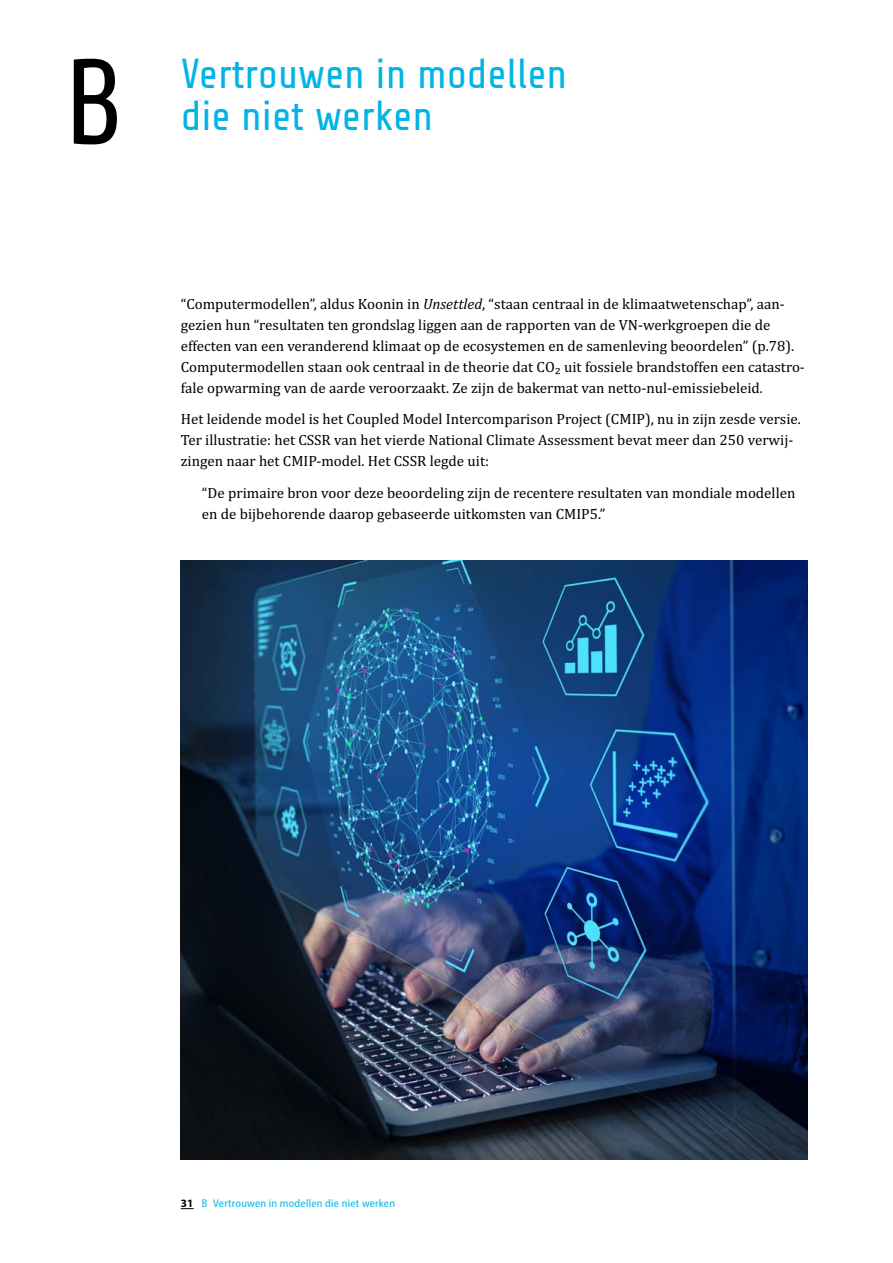
<style>
.page{position:relative;width:893px;height:1263px;background:#fff}
.page>*{position:absolute;margin:0;border:0;box-sizing:border-box;transform-origin:0 0}
.t1{font:120px "Share";color:#000}
.t2{font:42px "Share Tech";color:#00b5e5}
.t3{font:15px/21px "Cambria";color:#000}
.t4{font:semi-condensed 11.25px "Myriad Pro";letter-spacing:.02em;color:#00b5e5}
.s1{font-style:italic}
.s2{font-weight:700;font-stretch:normal;color:#000}
</style>
<div class="page">
<svg style="left:181px;top:1208px;width:13px;height:1px"></svg>
<img style="left:181px;top:561px;width:627px;height:598px">
<h1 class="t1" style="left:64px;top:41px;width:62px">B</h1>
<h2 class="t2" style="left:181px;top:52px;width:388px">Vertrouwen in modellen</h2>
<h2 class="t2" style="left:181px;top:94px;width:254px">die niet werken</h2>
<p class="t3" style="left:181px;top:293px;width:626px">“Computermodellen”, aldus Koonin in <span class="s1">Unsettled</span>, “staan centraal in de klimaatwetenschap”, aan&shy;gezien hun “resultaten ten grondslag liggen aan de rapporten van de VN-werkgroepen die de effecten van een veranderend klimaat op de ecosystemen en de samenleving beoordelen” (p.78).<br>Computermodellen staan ook centraal in de theorie dat CO2 uit fossiele brandstoffen een catastro&shy;fale opwarming van de aarde veroorzaakt. Ze zijn de bakermat van netto-nul-emissiebeleid.</p>
<p class="t3" style="left:181px;top:408px;width:622px">Het leidende model is het Coupled Model Intercomparison Project (CMIP), nu in zijn zesde versie.<br>Ter illustratie: het CSSR van het vierde National Climate Assessment bevat meer dan 250 verwij&shy;zingen naar het CMIP-model. Het CSSR legde uit:</p>
<p class="t3" style="left:202px;top:482px;width:595px">“De primaire bron voor deze beoordeling zijn de recentere resultaten van mondiale modellen en de bijbehorende daarop gebaseerde uitkomsten van CMIP5.”</p>
<p class="t4" style="left:181px;top:1196px;width:216px"><span class="s2">31</span> B Vertrouwen in modellen die niet werken</p>
</div>
